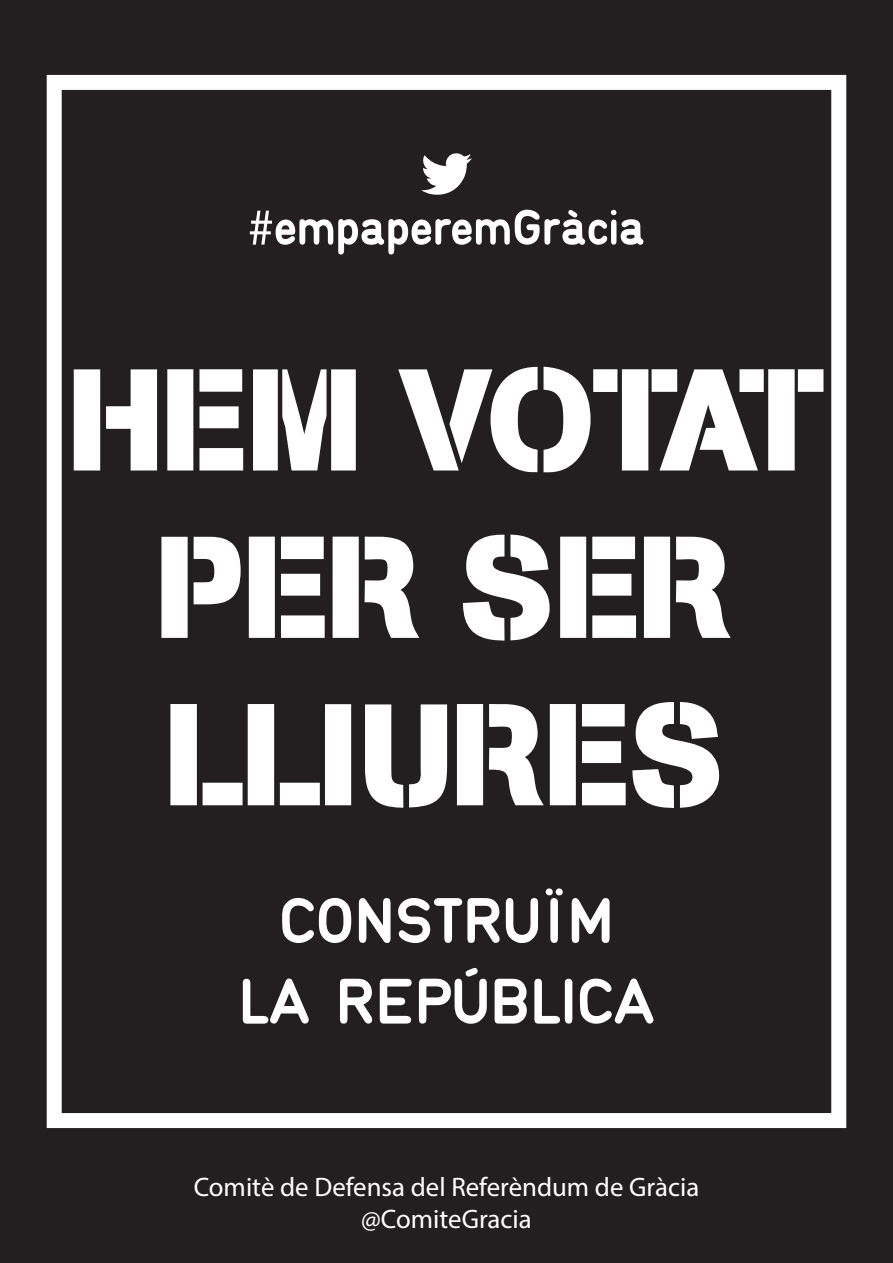
<style>
.page{position:relative;width:893px;height:1263px;background:#231f20}
.page>*{position:absolute;margin:0;border:0;box-sizing:border-box;transform-origin:0 0}
.t1{font:138px/167.4px "Stencilia A";color:#fff;text-align:center}
.t2{font:67.2px/80.7px "Normalise Din MN";color:#fff;text-align:center}
.t3{font:52.2px "Normalise Din MN";color:#fff}
.t4{font:26.85px/32.1px "Myriad Pro";color:#fff;text-align:center}
.s1{font-family:"Myriad Pro"}
</style>
<div class="page">
<svg style="left:73px;top:369px;width:85px;height:102px"></svg>
<svg style="left:167px;top:369px;width:77px;height:102px"></svg>
<svg style="left:253px;top:369px;width:103px;height:102px"></svg>
<svg style="left:398px;top:366px;width:426px;height:107px"></svg>
<svg style="left:161px;top:536px;width:259px;height:102px"></svg>
<svg style="left:462px;top:534px;width:88px;height:107px"></svg>
<svg style="left:560px;top:536px;width:171px;height:102px"></svg>
<svg style="left:170px;top:704px;width:150px;height:102px"></svg>
<div style="left:325px;top:704px;width:26px;height:101px;border:4px solid #fff"></div>
<svg style="left:365px;top:704px;width:83px;height:104px"></svg>
<svg style="left:456px;top:702px;width:264px;height:106px"></svg>
<div style="left:47px;top:75px;width:799px;height:1053px;border:15px solid #fff"></div>
<svg style="left:421px;top:153px;width:51px;height:42px"></svg>
<h3 class="t3" style="left:248px;top:200px;width:399px"><span class="s1">#</span>empaperemGràcia</h3>
<h1 class="t1" style="left:69px;top:340px;width:757px">HEM VOTAT<br>PER SER<br>LLIURES</h1>
<h2 class="t2" style="left:238px;top:881px;width:418px">CONSTRUÏM<br>LA REPÚBLICA</h2>
<p class="t4" style="left:194px;top:1170px;width:507px">Comitè de Defensa del Referèndum de Gràcia @ComiteGracia</p>
</div>
